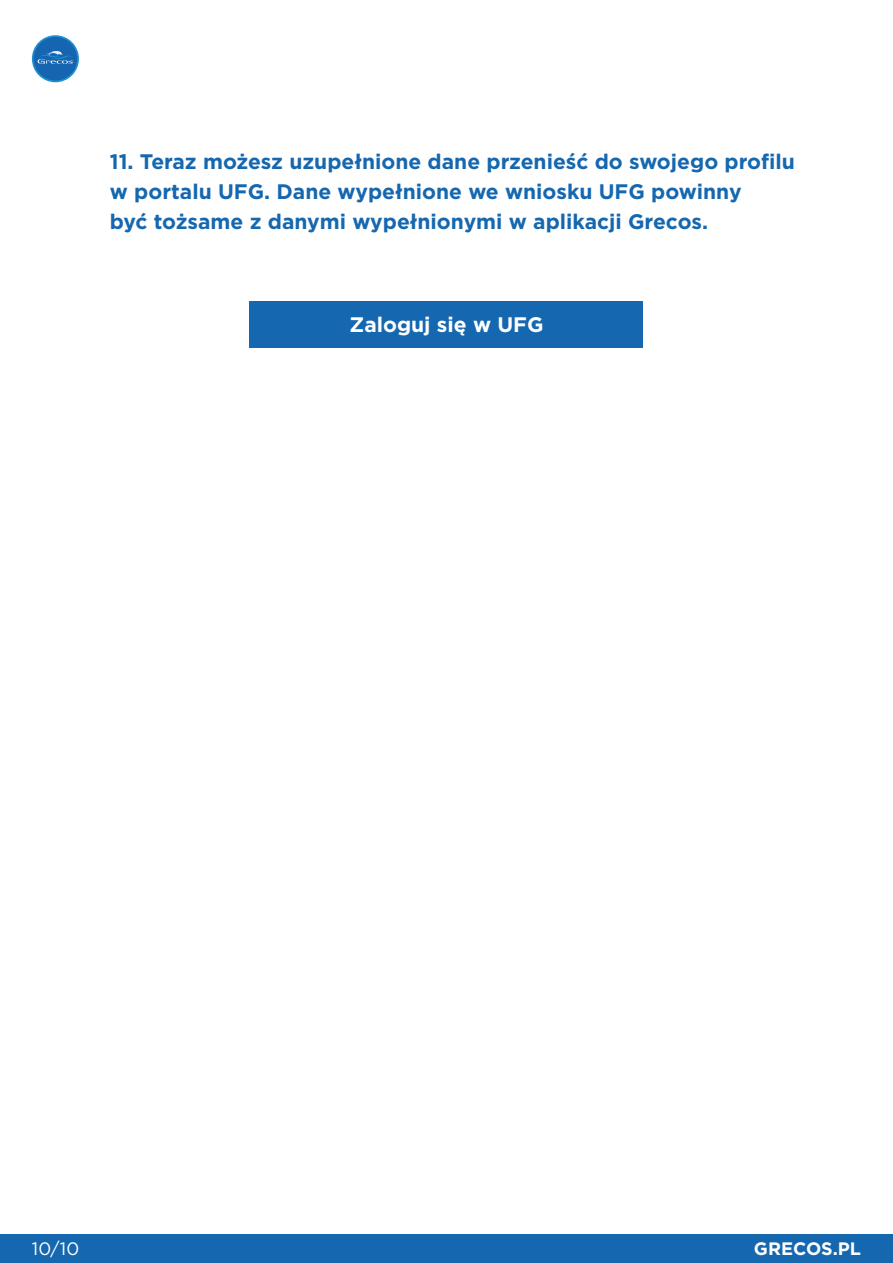
<style>
.page{position:relative;width:893px;height:1263px;background:#fff}
.page>*{position:absolute;margin:0;border:0;box-sizing:border-box;transform-origin:0 0}
.t1{font:700 21px/30px "Gotham";color:#1567af}
.t2{font:700 21px "Gotham";color:#fff}
.t3{font:700 18px "Gotham";color:#fff}
.t4{font:18px "Gotham";color:#fff}
</style>
<div class="page">
<div style="left:0;top:1234px;width:893px;height:29px;background:#1567af"></div>
<svg style="left:32px;top:35px;width:47px;height:47px"></svg>
<div style="left:250px;top:301px;width:393px;height:47px;background:#1567af"></div>
<p class="t1" style="left:110px;top:147px;width:686px">11. Teraz możesz uzupełnione dane przenieść do swojego profilu w portalu UFG. Dane wypełnione we wniosku UFG powinny<br>być tożsame z danymi wypełnionymi w aplikacji Grecos.</p>
<p class="t2" style="left:349px;top:311px;width:196px">Zaloguj się w UFG</p>
<p class="t4" style="left:32px;top:1237px;width:49px">10/10</p>
<p class="t3" style="left:754px;top:1236px;width:109px">GRECOS.PL</p>
</div>
